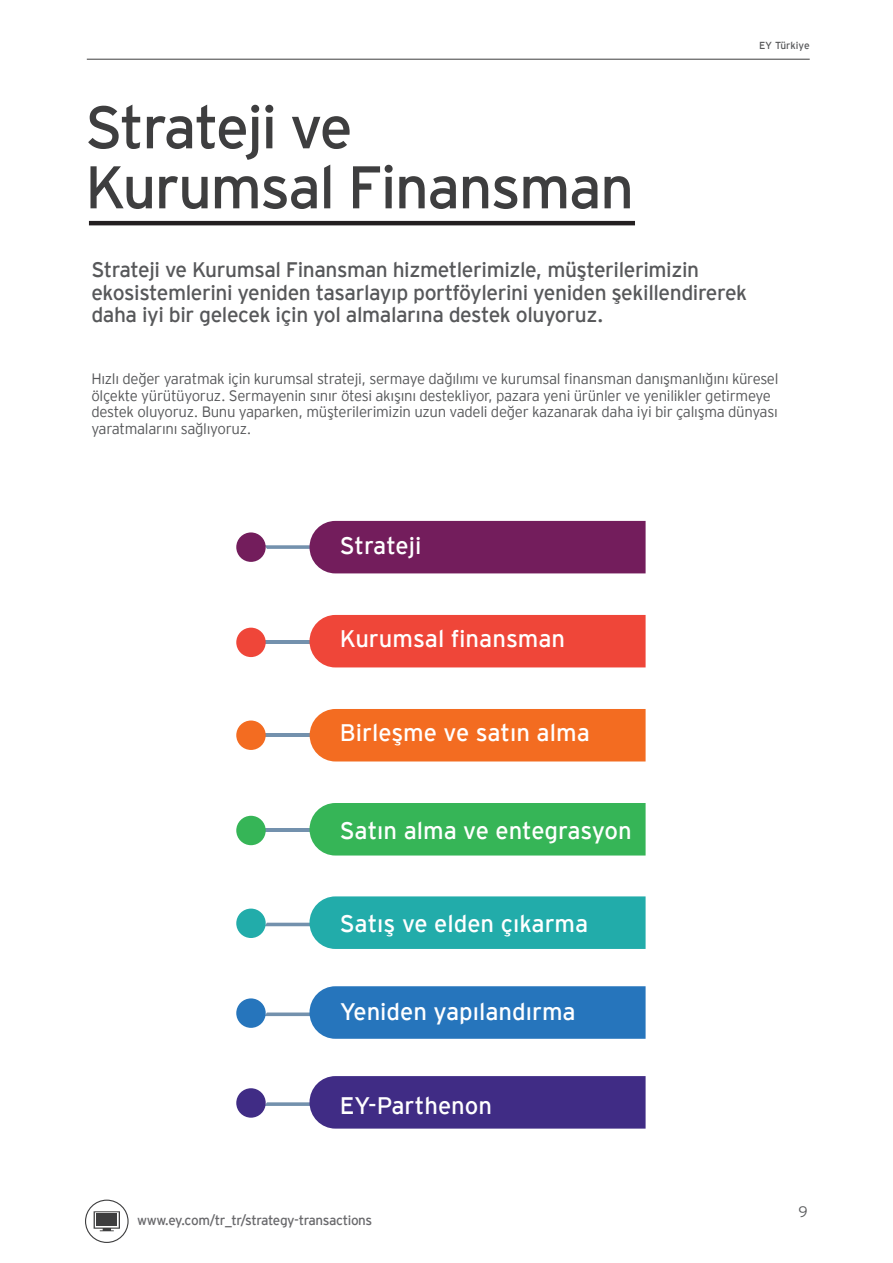
<style>
.page{position:relative;width:893px;height:1263px;background:#fff}
.page>*{position:absolute;margin:0;border:0;box-sizing:border-box;transform-origin:0 0}
.t1{font:60px/60px "EY Interstate";letter-spacing:-.03em;color:#3e3e3f}
.t2{font:23.85px "EY Interstate";color:#fff}
.t3{font:21px/22.5px "EY Interstate";letter-spacing:-.02em;color:#57585a}
.t4{font:300 15px/16.5px "EY Interstate";letter-spacing:-.02em;color:#57585a}
.t5{font:13.5px "EY Interstate";letter-spacing:-.03em;color:#69696c}
.t6{font:10.2px "EY Interstate";color:#57585a}
</style>
<div class="page">
<hr style="left:89px;top:221px;width:546px;height:4px;background:#231f20">
<hr style="left:254px;top:829px;width:197px;height:3px;background:#7391ad">
<hr style="left:251px;top:733px;width:224px;height:4px;background:#7391ad">
<hr style="left:257px;top:641px;width:194px;height:3px;background:#7391ad">
<div style="left:309px;top:803px;width:337px;height:52px;background:#36b557"></div>
<svg style="left:265px;top:896px;width:381px;height:53px;background:#3fb6b5"></svg>
<div style="left:310px;top:709px;width:336px;height:52px;background:#f36c21"></div>
<div style="left:309px;top:615px;width:337px;height:52px;background:#ef4639"></div>
<svg style="left:265px;top:521px;width:381px;height:52px;background:#843970"></svg>
<div style="left:236px;top:908px;width:30px;height:30px;background:#22acaa;border-radius:50%"></div>
<svg style="left:265px;top:986px;width:381px;height:53px;background:#4387c4"></svg>
<div style="left:236px;top:998px;width:30px;height:30px;background:#2675bc;border-radius:50%"></div>
<svg style="left:265px;top:1076px;width:381px;height:52px;background:#584794"></svg>
<div style="left:236px;top:1088px;width:30px;height:30px;background:#402c85;border-radius:50%"></div>
<div style="left:236px;top:816px;width:30px;height:29px;background:#36b557;border-radius:50%"></div>
<div style="left:236px;top:720px;width:30px;height:30px;background:#f36c21;border-radius:50%"></div>
<div style="left:236px;top:628px;width:30px;height:29px;background:#ef4639;border-radius:50%"></div>
<div style="left:236px;top:532px;width:30px;height:30px;background:#731d5c;border-radius:50%"></div>
<hr style="left:87px;top:59px;width:723px;height:1px;background:#3e3e3f">
<div style="left:85px;top:1199px;width:44px;height:44px;border:1px solid #3e3e3f;border-radius:50%"></div>
<svg style="left:94px;top:1211px;width:26px;height:20px"></svg>
<div style="left:96px;top:1214px;width:21px;height:12px;background:#3e3e3f"></div>
<p class="t6" style="left:759px;top:38px;width:52px">EY Türkiye</p>
<h1 class="t1" style="left:85px;top:94px;width:551px">Strateji ve<br>Kurumsal Finansman</h1>
<h3 class="t3" style="left:91px;top:257px;width:657px">Strateji ve Kurumsal Finansman hizmetlerimizle, müşterilerimizin ekosistemlerini yeniden tasarlayıp portföylerini yeniden şekillendirerek daha iyi bir gelecek için yol almalarına destek oluyoruz.</h3>
<p class="t4" style="left:91px;top:370px;width:688px">Hızlı değer yaratmak için kurumsal strateji, sermaye dağılımı ve kurumsal finansman danışmanlığını küresel ölçekte yürütüyoruz. Sermayenin sınır ötesi akışını destekliyor, pazara yeni ürünler ve yenilikler getirmeye destek oluyoruz. Bunu yaparken, müşterilerimizin uzun vadeli değer kazanarak daha iyi bir çalışma dünyası yaratmalarını sağlıyoruz.</p>
<h2 class="t2" style="left:340px;top:529px;width:83px">Strateji</h2>
<h2 class="t2" style="left:340px;top:622px;width:227px">Kurumsal finansman</h2>
<h2 class="t2" style="left:340px;top:715px;width:251px">Birleşme ve satın alma</h2>
<h2 class="t2" style="left:340px;top:814px;width:293px">Satın alma ve entegrasyon</h2>
<h2 class="t2" style="left:340px;top:907px;width:250px">Satış ve elden çıkarma</h2>
<h2 class="t2" style="left:340px;top:995px;width:237px">Yeniden yapılandırma</h2>
<h2 class="t2" style="left:340px;top:1088px;width:154px">EY-Parthenon</h2>
<p class="t5" style="left:137px;top:1210px;width:237px">www.ey.com/tr_tr/strategy-transactions</p>
<p class="t4" style="left:799px;top:1203px;width:11px">9</p>
</div>
